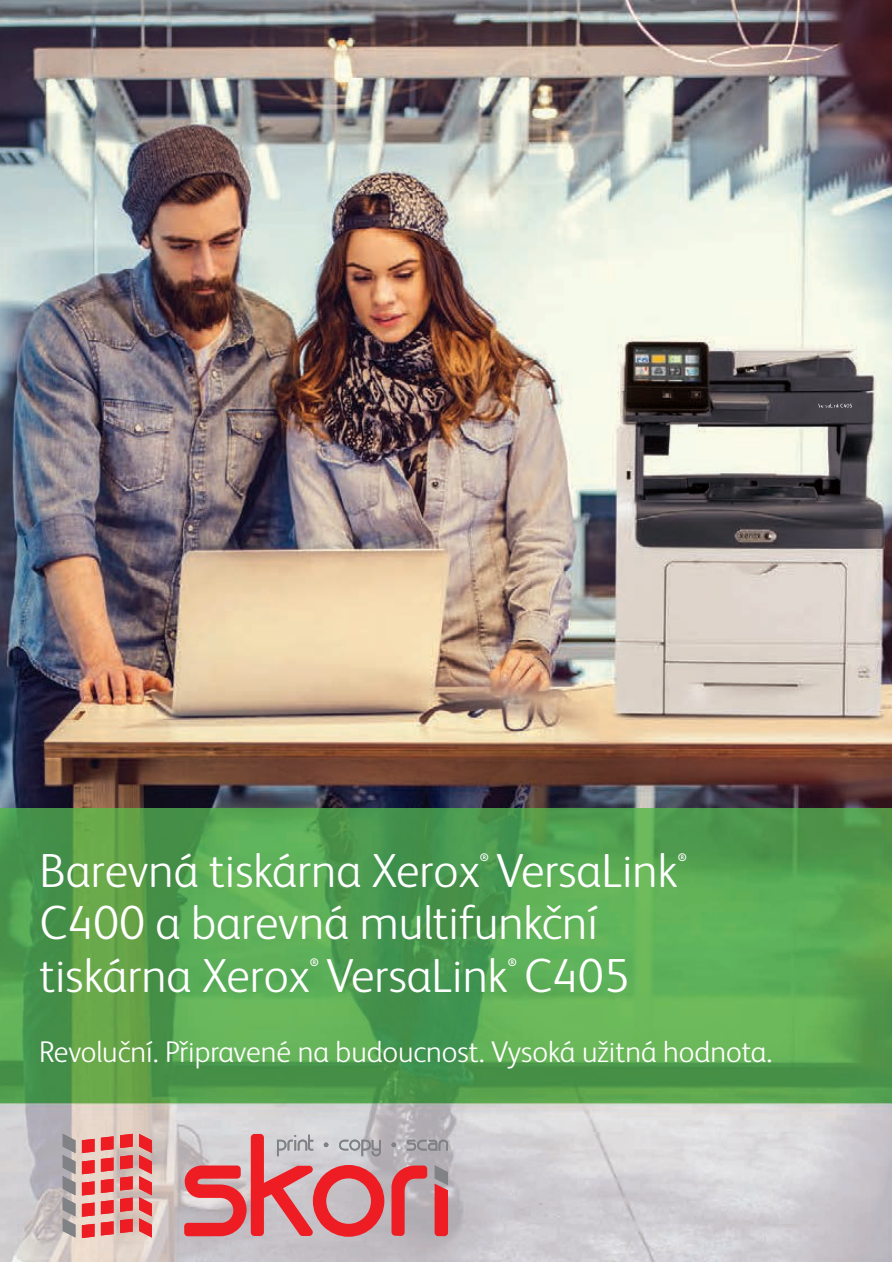
<style>
.page{position:relative;width:892px;height:1262px;background:#fff}
.page>*{position:absolute;margin:0;border:0;box-sizing:border-box;transform-origin:0 0}
.t1{font:300 48px/52.5px "Xerox Sans";color:#fff}
.t2{font:300 30px "Xerox Sans";color:#fff}
.t3{font:700 10.95px "Xerox Sans";color:#fff}
</style>
<div class="page">
<img style="left:0;top:0;width:892px;height:809px">
<img style="left:818px;top:404px;width:34px;height:4px">
<img style="left:0;top:809px;width:892px;height:453px">
<svg style="left:184px;top:1134px;width:264px;height:103px;background:#d0878c"></svg>
<svg style="left:82px;top:1160px;width:13px;height:14px"></svg>
<svg style="left:82px;top:1181px;width:13px;height:14px"></svg>
<svg style="left:82px;top:1203px;width:13px;height:14px"></svg>
<svg style="left:82px;top:1224px;width:13px;height:14px"></svg>
<svg style="left:101px;top:1158px;width:13px;height:14px"></svg>
<svg style="left:101px;top:1179px;width:13px;height:14px"></svg>
<svg style="left:101px;top:1200px;width:13px;height:14px"></svg>
<svg style="left:101px;top:1221px;width:13px;height:14px"></svg>
<svg style="left:120px;top:1176px;width:13px;height:14px"></svg>
<svg style="left:120px;top:1198px;width:13px;height:14px"></svg>
<svg style="left:120px;top:1219px;width:13px;height:14px"></svg>
<svg style="left:63px;top:1134px;width:12px;height:103px"></svg>
<svg style="left:82px;top:1139px;width:13px;height:14px"></svg>
<svg style="left:101px;top:1136px;width:13px;height:14px"></svg>
<svg style="left:120px;top:1134px;width:13px;height:14px"></svg>
<svg style="left:120px;top:1155px;width:13px;height:14px"></svg>
<svg style="left:139px;top:1134px;width:13px;height:103px"></svg>
<p class="t1" style="left:39px;top:848px;width:640px">Barevná tiskárna Xerox VersaLink<br>C400 a barevná multifunkční tiskárna Xerox VersaLink C405</p>
<p class="t3" style="left:480px;top:853px;width:11px">®</p>
<p class="t3" style="left:678px;top:853px;width:11px">®</p>
<p class="t3" style="left:310px;top:958px;width:11px">®</p>
<p class="t3" style="left:508px;top:958px;width:11px">®</p>
<p class="t2" style="left:39px;top:1039px;width:734px">Revoluční. Připravené na budoucnost. Vysoká užitná hodnota.</p>
</div>
